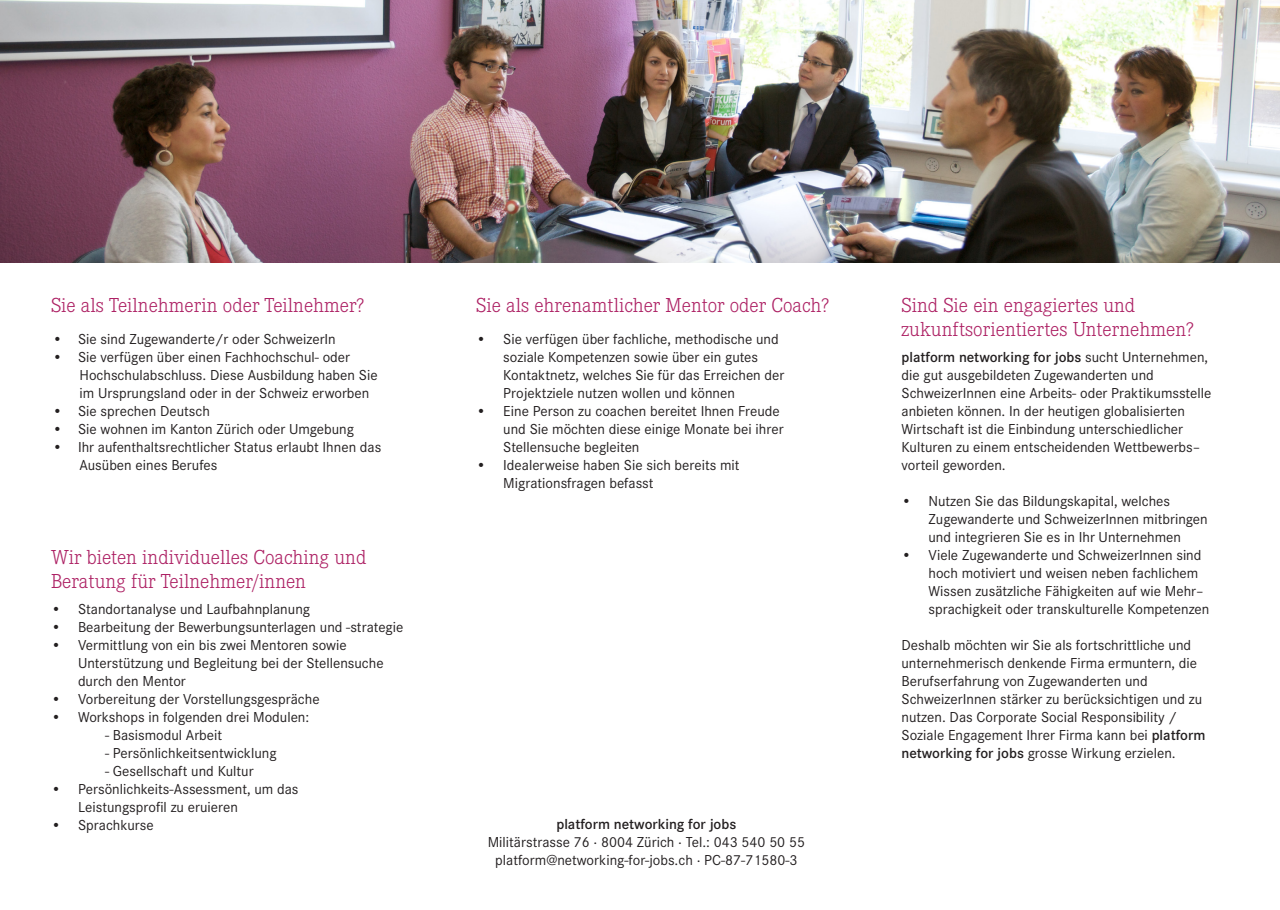
<style>
.page{position:relative;width:1280px;height:910px;background:#fff}
.page>*{position:absolute;margin:0;border:0;box-sizing:border-box;transform-origin:0 0}
.t1{font:300 21px/24px "Corporate E";color:#ad2164}
.t2{font:15px/18px "Corporate S";color:#231f20}
.t3{font:600 15px "Corporate S";color:#231f20}
.s1{font-weight:600}
</style>
<div class="page">
<img style="left:0;top:0;width:1280px;height:262px">
<p class="t1" style="left:51px;top:294px;width:315px">Sie als Teilnehmerin oder Teilnehmer?</p>
<p class="t1" style="left:476px;top:294px;width:355px">Sie als ehrenamtlicher Mentor oder Coach?</p>
<p class="t2" style="left:53px;top:330px;width:285px">• Sie sind Zugewanderte/r oder SchweizerIn</p>
<p class="t2" style="left:80px;top:348px;width:300px;text-indent:-27px">• Sie verfügen über einen Fachhochschul- oder<br>Hochschulabschluss. Diese Ausbildung haben Sie im Ursprungsland oder in der Schweiz erworben</p>
<p class="t2" style="left:53px;top:402px;width:159px">• Sie sprechen Deutsch</p>
<p class="t2" style="left:53px;top:420px;width:303px">• Sie wohnen im Kanton Zürich oder Umgebung</p>
<p class="t2" style="left:80px;top:438px;width:303px;text-indent:-27px">• Ihr aufenthaltsrechtlicher Status erlaubt Ihnen das<br>Ausüben eines Berufes</p>
<p class="t1" style="left:51px;top:546px;width:317px">Wir bieten individuelles Coaching und<br>Beratung für Teilnehmer/innen</p>
<p class="t2" style="left:51px;top:600px;width:261px">• Standortanalyse und Laufbahnplanung</p>
<p class="t2" style="left:51px;top:618px;width:354px">• Bearbeitung der Bewerbungsunterlagen und -strategie</p>
<p class="t2" style="left:78px;top:636px;width:307px;text-indent:-27px">• Vermittlung von ein bis zwei Mentoren sowie<br>Unterstützung und Begleitung bei der Stellensuche durch den Mentor</p>
<p class="t2" style="left:51px;top:690px;width:270px">• Vorbereitung der Vorstellungsgespräche</p>
<p class="t2" style="left:51px;top:708px;width:260px">• Workshops in folgenden drei Modulen:</p>
<p class="t2" style="left:105px;top:726px;width:119px">- Basismodul Arbeit</p>
<p class="t2" style="left:105px;top:744px;width:173px">- Persönlichkeitsentwicklung</p>
<p class="t2" style="left:105px;top:762px;width:150px">- Gesellschaft und Kultur</p>
<p class="t2" style="left:78px;top:780px;width:222px;text-indent:-27px">• Persönlichkeits-Assessment, um das<br>Leistungsprofil zu eruieren</p>
<p class="t2" style="left:51px;top:816px;width:104px">• Sprachkurse</p>
<p class="t2" style="left:503px;top:330px;width:283px;text-indent:-27px">• Sie verfügen über fachliche, methodische und soziale Kompetenzen sowie über ein gutes Kontaktnetz, welches Sie für das Erreichen der Projektziele nutzen wollen und können</p>
<p class="t2" style="left:503px;top:402px;width:282px;text-indent:-27px">• Eine Person zu coachen bereitet Ihnen Freude und Sie möchten diese einige Monate bei ihrer<br>Stellensuche begleiten</p>
<p class="t2" style="left:503px;top:456px;width:238px;text-indent:-27px">• Idealerweise haben Sie sich bereits mit<br>Migrationsfragen befasst</p>
<p class="t3" style="left:556px;top:816px;width:181px">platform networking for jobs</p>
<p class="t2" style="left:488px;top:834px;width:319px">Militärstrasse 76 ∙ 8004 Zürich ∙ Tel.: 043 540 50 55</p>
<p class="t2" style="left:495px;top:852px;width:304px">platform@networking-for-jobs.ch ∙ PC-87-71580-3</p>
<p class="t1" style="left:901px;top:294px;width:235px">Sind Sie ein engagiertes und</p>
<p class="t1" style="left:901px;top:318px;width:294px">zukunftsorientiertes Unternehmen?</p>
<p class="t2" style="left:901px;top:348px;width:311px"><span class="s1">platform networking for jobs</span> sucht Unternehmen, die gut ausgebildeten Zugewanderten und SchweizerInnen eine Arbeits- oder Praktikumsstelle anbieten können. In der heutigen globalisierten Wirtschaft ist die Einbindung unterschiedlicher Kulturen zu einem entscheidenden Wettbewerbs–</p>
<p class="t2" style="left:901px;top:456px;width:106px">vorteil geworden.</p>
<p class="t2" style="left:928px;top:492px;width:281px;text-indent:-27px">• Nutzen Sie das Bildungskapital, welches<br>Zugewanderte und SchweizerInnen mitbringen und integrieren Sie es in Ihr Unternehmen</p>
<p class="t2" style="left:928px;top:546px;width:282px;text-indent:-27px">• Viele Zugewanderte und SchweizerInnen sind hoch motiviert und weisen neben fachlichem Wissen zusätzliche Fähigkeiten auf wie Mehr– sprachigkeit oder transkulturelle Kompetenzen</p>
<p class="t2" style="left:901px;top:636px;width:305px">Deshalb möchten wir Sie als fortschrittliche und unternehmerisch denkende Firma ermuntern, die Berufserfahrung von Zugewanderten und SchweizerInnen stärker zu berücksichtigen und zu nutzen. Das Corporate Social Responsibility / Soziale Engagement Ihrer Firma kann bei <span class="s1">platform networking for jobs</span> grosse Wirkung erzielen.</p>
</div>
